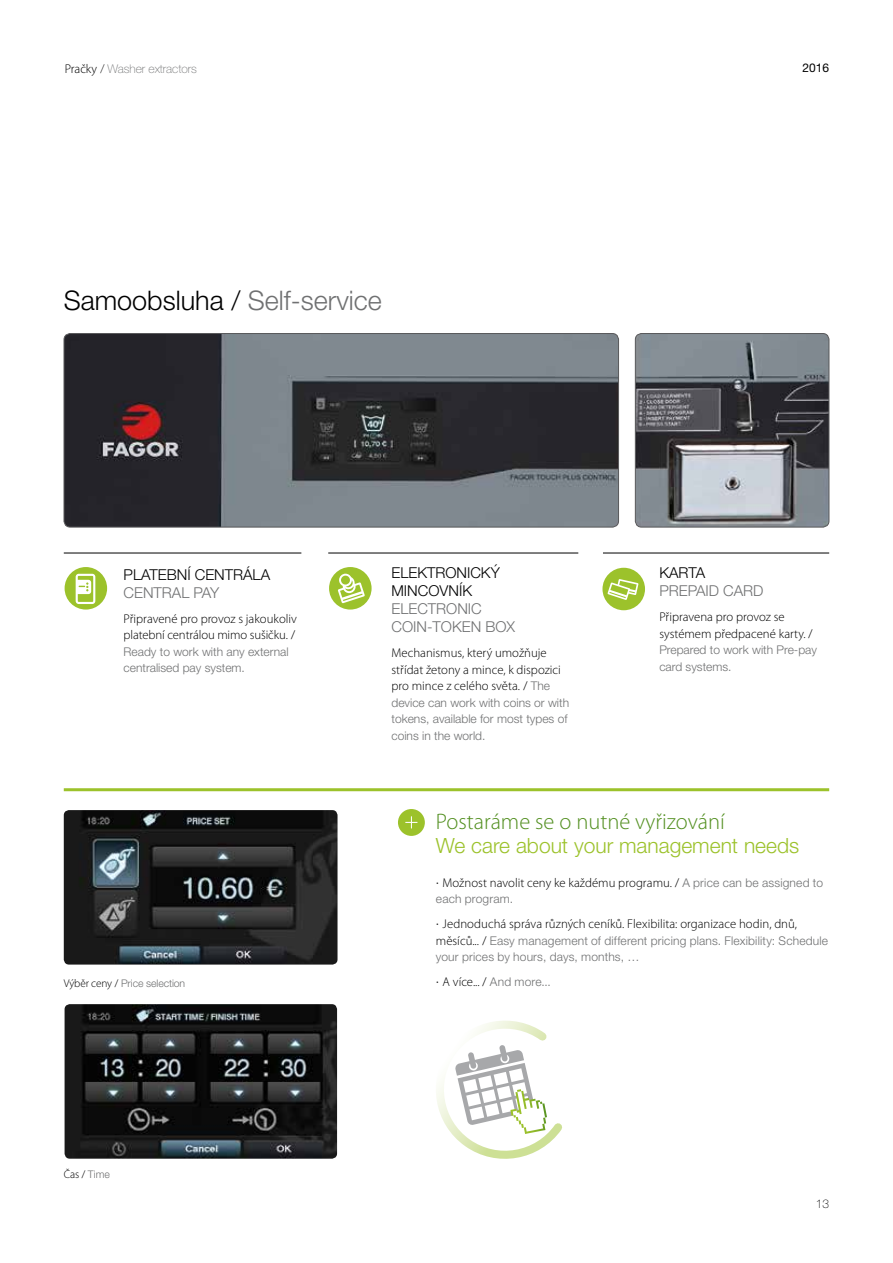
<style>
.page{position:relative;width:893px;height:1263px;background:#fff}
.page>*{position:absolute;margin:0;border:0;box-sizing:border-box;transform-origin:0 0}
.t1{font:300 27px "Helvetica Neue LT Std";color:#000}
.t2{font:300 22.5px "Myriad Pro";color:#528f20}
.t3{font:300 21px "Helvetica Neue LT Std";color:#9cc22b}
.t4{font:300 15px/18px "Helvetica Neue LT Std";color:#707172}
.t5{font:300 15px/18px "Helvetica Neue LT Std";color:#000}
.t6{font:300 12.75px/16.5px "Myriad Pro";color:#000}
.t7{font:300 12px/16.5px "Helvetica Neue LT Std";color:#707172}
.t8{font:100 12px "Helvetica Neue LT Std";letter-spacing:-.005em;color:#707172}
.t9{font:12px "Helvetica Neue LT Std";color:#000}
.t10{font:100 12px "Helvetica Neue LT Std";color:#000}
.t11{font:300 10.5px "Helvetica Neue LT Std";letter-spacing:-.01em;color:#707172}
.s1{font-family:"Myriad Pro";font-weight:300;font-size:12.75px;color:#000}
.s2{color:#000}
.s3{color:#707172}
.s4{font-family:"Helvetica Neue LT Std";font-size:12px}
.s5{font-family:"Myriad Pro";font-size:11.25px;color:#000}
.s6{font-family:"Helvetica Neue LT Std";font-size:12px;color:#707172}
.s7{font-family:"Myriad Pro";font-size:12.75px;color:#000}
</style>
<div class="page">
<div style="left:329px;top:567px;width:43px;height:42px;background:#9cc22b;border-radius:50%"></div>
<svg style="left:338px;top:574px;width:27px;height:29px"></svg>
<div style="left:602px;top:568px;width:43px;height:42px;background:#9cc22b;border-radius:50%"></div>
<svg style="left:608px;top:579px;width:30px;height:21px"></svg>
<img style="left:64px;top:333px;width:554px;height:194px">
<div style="left:64px;top:333px;width:555px;height:194px;border:1px solid #58585a;border-radius:6px"></div>
<img style="left:635px;top:333px;width:194px;height:194px">
<div style="left:635px;top:333px;width:194px;height:194px;border:1px solid #58585a;border-radius:6px"></div>
<img style="left:64px;top:810px;width:274px;height:154px">
<img style="left:65px;top:1004px;width:272px;height:155px">
<div style="left:65px;top:567px;width:42px;height:42px;background:#9cc22b;border-radius:50%"></div>
<svg style="left:76px;top:574px;width:19px;height:30px"></svg>
<hr style="left:64px;top:553px;width:237px;height:1px;background:#000">
<hr style="left:64px;top:788px;width:765px;height:3px;background:#9cc22b">
<hr style="left:328px;top:553px;width:250px;height:1px;background:#000">
<hr style="left:603px;top:553px;width:226px;height:1px;background:#000">
<svg style="left:436px;top:1021px;width:126px;height:138px"></svg>
<svg style="left:398px;top:809px;width:27px;height:27px"></svg>
<p class="t8" style="left:65px;top:62px;width:133px"><span class="s1">Pračky</span> <span class="s2">/</span> Washer extractors</p>
<p class="t9" style="left:802px;top:61px;width:28px">2016</p>
<h1 class="t1" style="left:64px;top:284px;width:320px">Samoobsluha / <span class="s3">Self-service</span></h1>
<p class="t5" style="left:124px;top:565px;width:148px">PLATEBNÍ CENTRÁLA</p>
<p class="t4" style="left:124px;top:583px;width:97px">CENTRAL PAY</p>
<p class="t6" style="left:124px;top:611px;width:175px">Připravené pro provoz s jakoukoliv platební centrálou mimo sušičku. <span class="s4">/</span></p>
<p class="t7" style="left:124px;top:643px;width:167px">Ready to work with any external centralised pay system.</p>
<p class="t11" style="left:64px;top:976px;width:123px"><span class="s5">Výběr ceny</span> <span class="s2">/</span> Price selection</p>
<p class="t11" style="left:64px;top:1168px;width:47px"><span class="s5">Čas</span> <span class="s2">/</span> Time</p>
<p class="t5" style="left:391px;top:564px;width:110px">ELEKTRONICKÝ<br>MINCOVNÍK</p>
<p class="t4" style="left:391px;top:600px;width:125px">ELECTRONIC<br>COIN-TOKEN BOX</p>
<p class="t6" style="left:391px;top:645px;width:171px">Mechanismus, který umožňuje střídat žetony a mince, k dispozici pro mince z celého světa. <span class="s4">/</span> <span class="s6">The</span></p>
<p class="t7" style="left:391px;top:694px;width:179px">device can work with coins or with tokens, available for most types of coins in the world.</p>
<p class="t5" style="left:659px;top:564px;width:48px">KARTA</p>
<p class="t4" style="left:659px;top:582px;width:106px">PREPAID CARD</p>
<p class="t6" style="left:659px;top:609px;width:155px">Připravena pro provoz se systémem předpacené karty. <span class="s4">/</span></p>
<p class="t7" style="left:659px;top:642px;width:159px">Prepared to work with Pre-pay card systems.</p>
<h2 class="t2" style="left:436px;top:809px;width:290px">Postaráme se o nutné vyřizování</h2>
<h3 class="t3" style="left:436px;top:833px;width:365px">We care about your management needs</h3>
<p class="t6" style="left:436px;top:874px;width:389px"><span class="s4">·</span> Možnost navolit ceny ke každému programu. <span class="s4">/</span> <span class="s6">A price can be assigned to</span></p>
<p class="t7" style="left:436px;top:890px;width:79px">each program.</p>
<p class="t6" style="left:436px;top:916px;width:363px"><span class="s4">·</span> Jednoduchá správa různých ceníků. Flexibilita: organizace hodin, dnů,</p>
<p class="t7" style="left:436px;top:932px;width:394px"><span class="s7">měsíců...</span> <span class="s2">/</span> Easy management of different pricing plans. Flexibility: Schedule your prices by hours, days, months, …</p>
<p class="t7" style="left:436px;top:973px;width:116px"><span class="s2">·</span> <span class="s7">A více...</span> <span class="s2">/</span> And more...</p>
<p class="t10" style="left:816px;top:1196px;width:15px">13</p>
</div>
